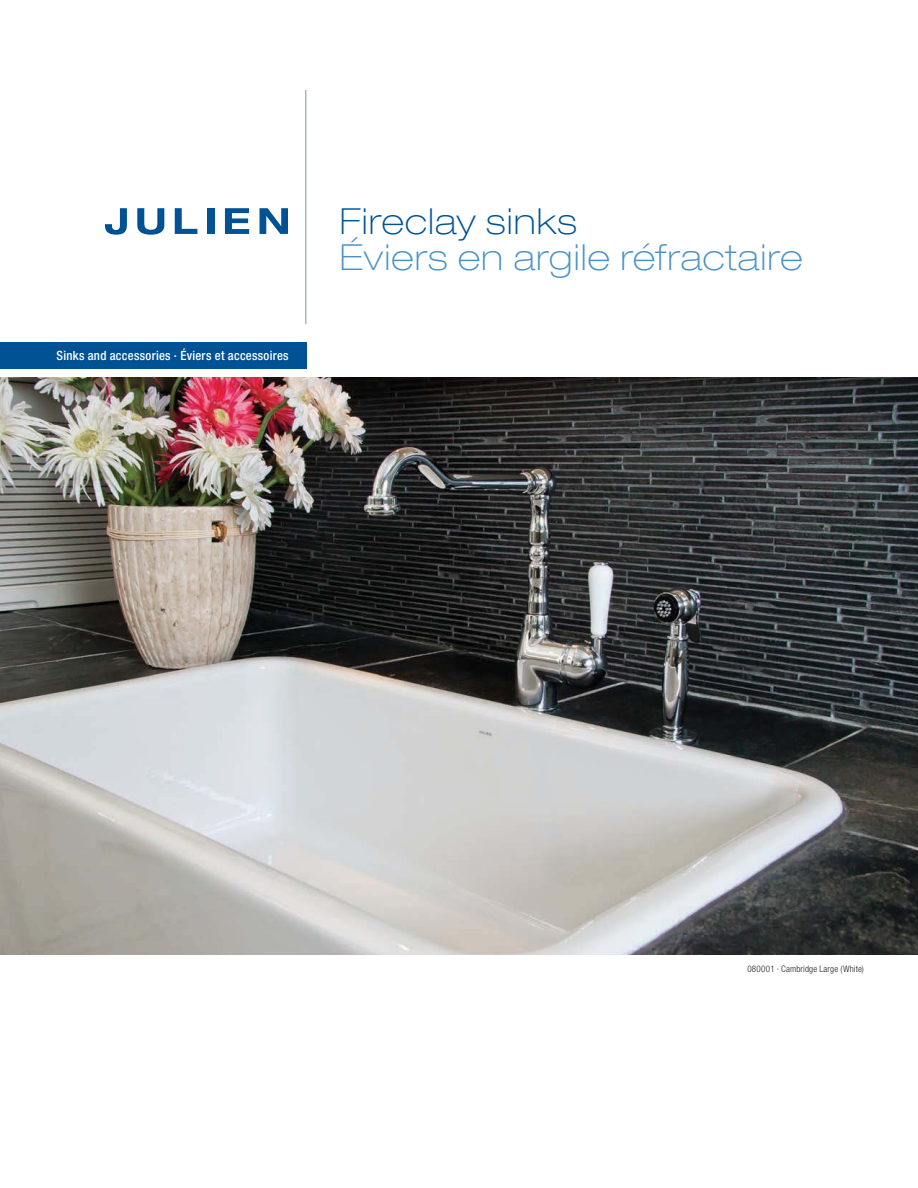
<style>
.page{position:relative;width:918px;height:1188px;background:#fff}
.page>*{position:absolute;margin:0;border:0;box-sizing:border-box;transform-origin:0 0}
.t1{font:100 expanded 36px "Helvetica Neue LT Pro";letter-spacing:.03em;color:#4992c7}
.t2{font:100 expanded 36px "Helvetica Neue LT Pro";letter-spacing:.03em;color:#005295}
.t3{font:500 condensed 12.75px "Helvetica Neue LT Pro";letter-spacing:.02em;color:#fff}
.t4{font:300 condensed 9px "Helvetica Neue LT Pro";letter-spacing:.015em;color:#231f20}
</style>
<div class="page">
<img style="left:0;top:378px;width:918px;height:576px">
<svg style="left:105px;top:208px;width:22px;height:27px"></svg>
<svg style="left:137px;top:208px;width:27px;height:27px"></svg>
<svg style="left:175px;top:208px;width:22px;height:26px"></svg>
<div style="left:207px;top:208px;width:7px;height:26px;background:#005295"></div>
<svg style="left:225px;top:208px;width:24px;height:26px"></svg>
<svg style="left:260px;top:208px;width:28px;height:26px"></svg>
<hr style="left:306px;top:90px;width:1px;height:234px;background:#7591c0">
<div style="left:0;top:342px;width:307px;height:27px;background:#005295"></div>
<p class="t3" style="left:57px;top:351px;width:234px">Sinks and accessories ∙ Éviers et accessoires</p>
<h1 class="t2" style="left:340px;top:208px;width:238px">Fireclay sinks</h1>
<h1 class="t1" style="left:340px;top:244px;width:464px">Éviers en argile réfractaire</h1>
<p class="t4" style="left:747px;top:966px;width:118px">080001 · Cambridge Large (White)</p>
</div>
